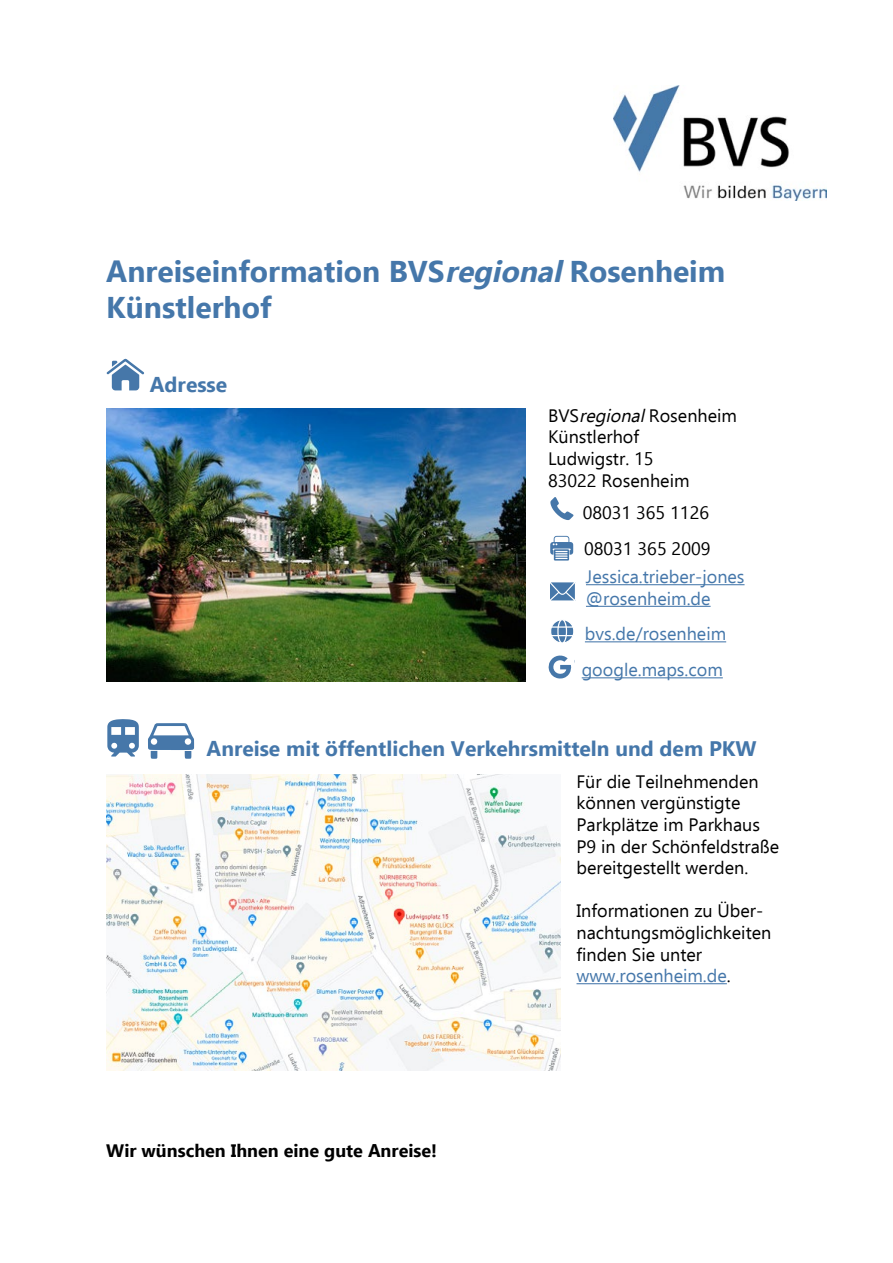
<style>
.page{position:relative;width:893px;height:1263px;background:#fff}
.page>*{position:absolute;margin:0;border:0;box-sizing:border-box;transform-origin:0 0}
.t1{font:700 30px "Ebrima";color:#4577aa}
.t2{font:700 21px "Ebrima";color:#4577aa}
.t3{font:18px/21.6px "Ebrima";color:#000}
.t4{font:18px/21.6px "Ebrima";color:#4577aa}
.t5{font:700 18px "Ebrima";color:#000}
.s1{font-style:italic}
.s2{color:#4577aa}
</style>
<div class="page">
<img style="left:614px;top:85px;width:212px;height:115px">
<svg style="left:107px;top:359px;width:37px;height:31px"></svg>
<img style="left:106px;top:409px;width:419px;height:272px">
<hr style="left:586px;top:584px;width:158px;height:1px;background:#4577aa">
<hr style="left:586px;top:606px;width:125px;height:1px;background:#4577aa">
<hr style="left:585px;top:641px;width:141px;height:1px;background:#4577aa">
<hr style="left:582px;top:677px;width:141px;height:1px;background:#4577aa">
<svg style="left:550px;top:497px;width:24px;height:23px"></svg>
<svg style="left:550px;top:536px;width:23px;height:25px"></svg>
<svg style="left:550px;top:582px;width:26px;height:19px"></svg>
<svg style="left:551px;top:620px;width:23px;height:23px"></svg>
<svg style="left:548px;top:656px;width:23px;height:23px"></svg>
<svg style="left:107px;top:719px;width:32px;height:37px"></svg>
<hr style="left:576px;top:983px;width:151px;height:1px;background:#4577aa">
<svg style="left:148px;top:723px;width:46px;height:36px"></svg>
<img style="left:106px;top:775px;width:454px;height:295px">
<p class="t1" style="left:106px;top:247px;width:620px">Anreiseinformation BVS<span class="s1">regional</span>Rosenheim</p>
<p class="t1" style="left:106px;top:283px;width:167px">Künstlerhof</p>
<p class="t2" style="left:150px;top:368px;width:79px">Adresse</p>
<p class="t3" style="left:548px;top:404px;width:190px">BVS<span class="s1">regional</span>Rosenheim<br>Künstlerhof</p>
<p class="t3" style="left:548px;top:447px;width:107px">Ludwigstr. 15</p>
<p class="t3" style="left:548px;top:469px;width:143px">83022 Rosenheim</p>
<p class="t3" style="left:583px;top:501px;width:128px">08031 365 1126</p>
<p class="t3" style="left:584px;top:537px;width:128px">08031 365 2009</p>
<p class="t4" style="left:586px;top:565px;width:160px">Jessica.trieber-jones @rosenheim.de</p>
<p class="t4" style="left:585px;top:622px;width:143px">bvs.de/rosenheim</p>
<p class="t4" style="left:582px;top:658px;width:143px">google.maps.com</p>
<p class="t2" style="left:207px;top:732px;width:552px">Anreise mit öffentlichen Verkehrsmitteln und dem PKW</p>
<p class="t3" style="left:576px;top:770px;width:204px">Für die Teilnehmenden können vergünstigte<br>Parkplätze im Parkhaus<br>P9 in der Schönfeldstraße bereitgestellt werden.</p>
<p class="t3" style="left:576px;top:899px;width:196px">Informationen zu Über&shy;nachtungsmöglichkeiten finden Sie unter <span class="s2">www.rosenheim.de</span>.</p>
<p class="t5" style="left:106px;top:1136px;width:332px">Wir wünschen Ihnen eine gute Anreise!</p>
</div>
